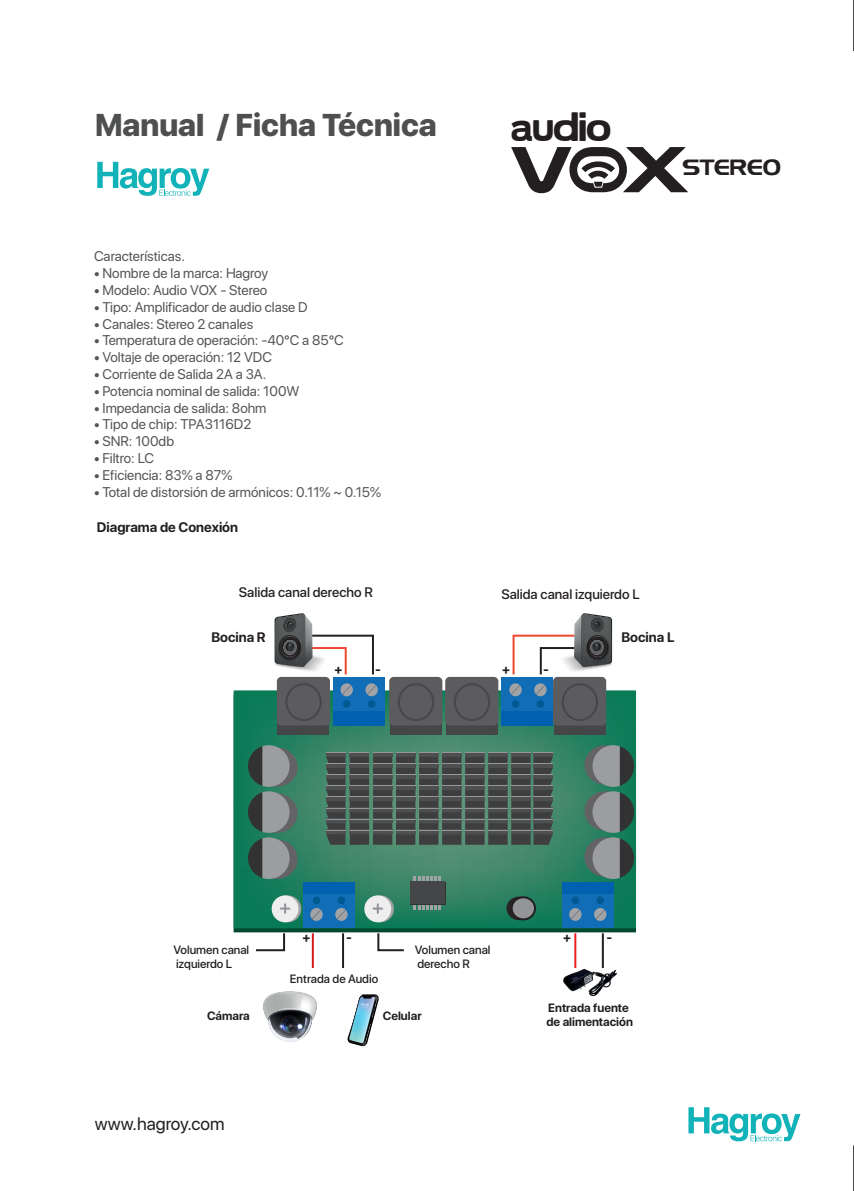
<style>
.page{position:relative;width:854px;height:1191px;background:#fff}
.page>*{position:absolute;margin:0;border:0;box-sizing:border-box;transform-origin:0 0}
.t1{font:800 31.4px "SF Pro Display";color:#4e4f50}
.t2{font:29.6px "Soolidium";color:#231f20}
.t3{font:21.4px "Niamey";color:#231f20}
.t4{font:18px "SF Pro Display";color:#231f20}
.t5{font:14px "SF Pro Display";color:#545557}
.t6{font:500 13.8px "SF Pro Display";color:#231f20}
.t7{font:700 13.8px "SF Pro Display";color:#231f20}
.t8{font:700 13.2px "SF Pro Display";color:#231f20}
.t9{font:500 12px/14.4px "SF Pro Display";color:#231f20}
.t10{font:700 12px/14.4px "SF Pro Display";color:#231f20}
</style>
<div class="page">
<img style="left:563px;top:952px;width:54px;height:45px">
<svg style="left:97px;top:162px;width:112px;height:34px"></svg>
<svg style="left:688px;top:1107px;width:112px;height:34px"></svg>
<svg style="left:511px;top:147px;width:177px;height:46px"></svg>
<hr style="left:853px;top:1145px;width:1px;height:46px;background:#464748">
<hr style="left:853px;top:0;width:1px;height:51px;background:#464748">
<svg style="left:234px;top:690px;width:402px;height:238px;background:#308364"></svg>
<div style="left:304px;top:893px;width:51px;height:34px;background:#126db7"></div>
<div style="left:304px;top:882px;width:51px;height:11px;background:#0161b0"></div>
<svg style="left:335px;top:908px;width:13px;height:13px"></svg>
<svg style="left:310px;top:908px;width:13px;height:13px"></svg>
<svg style="left:312px;top:909px;width:9px;height:10px"></svg>
<svg style="left:337px;top:909px;width:9px;height:10px"></svg>
<div style="left:338px;top:896px;width:7px;height:8px;background:#015992;border-radius:50%"></div>
<div style="left:313px;top:896px;width:7px;height:8px;background:#015992;border-radius:50%"></div>
<div style="left:563px;top:893px;width:51px;height:34px;background:#126db7"></div>
<div style="left:563px;top:882px;width:51px;height:11px;background:#0161b0"></div>
<svg style="left:594px;top:908px;width:12px;height:13px"></svg>
<svg style="left:569px;top:908px;width:12px;height:13px"></svg>
<svg style="left:571px;top:909px;width:9px;height:10px"></svg>
<svg style="left:596px;top:909px;width:9px;height:10px"></svg>
<div style="left:597px;top:896px;width:7px;height:8px;background:#015992;border-radius:50%"></div>
<div style="left:572px;top:896px;width:7px;height:8px;background:#015992;border-radius:50%"></div>
<div style="left:446px;top:723px;width:52px;height:11px;background:#454647"></div>
<div style="left:445px;top:677px;width:53px;height:48px;background:#5c5c5f;border-radius:4px"></div>
<div style="left:454px;top:683px;width:36px;height:38px;border:2px solid #464748;border-radius:50%"></div>
<div style="left:390px;top:723px;width:52px;height:11px;background:#454647"></div>
<div style="left:389px;top:677px;width:53px;height:48px;background:#5c5c5f;border-radius:4px"></div>
<div style="left:398px;top:683px;width:36px;height:38px;border:2px solid #464748;border-radius:50%"></div>
<div style="left:256px;top:747px;width:42px;height:40px;background:#636366;border-radius:50%"></div>
<div style="left:256px;top:793px;width:42px;height:40px;background:#636366;border-radius:50%"></div>
<div style="left:256px;top:839px;width:42px;height:40px;background:#636366;border-radius:50%"></div>
<svg style="left:248px;top:745px;width:42px;height:134px;background:#667a76"></svg>
<div style="left:584px;top:837px;width:42px;height:39px;background:#636366;border-radius:50%"></div>
<div style="left:506px;top:896px;width:26px;height:24px;background:#282526;border-radius:50%"></div>
<div style="left:584px;top:791px;width:42px;height:39px;background:#636366;border-radius:50%"></div>
<div style="left:584px;top:745px;width:42px;height:39px;background:#636366;border-radius:50%"></div>
<svg style="left:592px;top:745px;width:42px;height:134px;background:#657a75"></svg>
<svg style="left:414px;top:876px;width:27px;height:5px"></svg>
<svg style="left:414px;top:904px;width:27px;height:6px"></svg>
<div style="left:410px;top:882px;width:35px;height:22px;background:#454647"></div>
<div style="left:410px;top:881px;width:35px;height:22px;background:#454647"></div>
<svg style="left:367px;top:895px;width:27px;height:27px"></svg>
<div style="left:364px;top:895px;width:27px;height:27px;background:#eeeeef;border-radius:50%"></div>
<svg style="left:373px;top:903px;width:10px;height:10px"></svg>
<svg style="left:274px;top:895px;width:27px;height:27px"></svg>
<div style="left:272px;top:895px;width:27px;height:27px;background:#eeeeef;border-radius:50%"></div>
<svg style="left:280px;top:903px;width:10px;height:10px"></svg>
<div style="left:512px;top:897px;width:23px;height:22px;background:#939598;border-radius:50%"></div>
<div style="left:511px;top:896px;width:25px;height:24px;border:2px solid #231f20;border-radius:50%"></div>
<svg style="left:326px;top:752px;width:227px;height:92px;background:#4c5552"></svg>
<svg style="left:254px;top:931px;width:32px;height:21px"></svg>
<img style="left:489px;top:620px;width:147px;height:125px">
<svg style="left:512px;top:613px;width:100px;height:63px"></svg>
<img style="left:233px;top:619px;width:164px;height:126px">
<svg style="left:275px;top:613px;width:100px;height:63px"></svg>
<hr style="left:574px;top:933px;width:2px;height:35px;background:#ee1d23">
<hr style="left:602px;top:933px;width:2px;height:35px;background:#231f20">
<svg style="left:263px;top:991px;width:27px;height:51px"></svg>
<img style="left:290px;top:991px;width:13px;height:51px">
<img style="left:303px;top:923px;width:147px;height:115px">
<svg style="left:345px;top:993px;width:36px;height:54px"></svg>
<h1 class="t1" style="left:95px;top:107px;width:343px">Manual / Ficha Técnica</h1>
<h2 class="t2" style="left:511px;top:111px;width:101px">aUDIO</h2>
<h3 class="t3" style="left:683px;top:155px;width:100px">STEREO</h3>
<p class="t5" style="left:94px;top:248px;width:92px">Características.</p>
<p class="t5" style="left:94px;top:265px;width:176px">• Nombre de la marca: Hagroy</p>
<p class="t5" style="left:94px;top:282px;width:175px">• Modelo: Audio VOX - Stereo</p>
<p class="t5" style="left:94px;top:299px;width:215px">• Tipo: Amplificador de audio clase D</p>
<p class="t5" style="left:94px;top:315px;width:161px">• Canales: Stereo 2 canales</p>
<p class="t5" style="left:94px;top:332px;width:251px">• Temperatura de operación: -40°C a 85°C</p>
<p class="t5" style="left:94px;top:349px;width:179px">• Voltaje de operación: 12 VDC</p>
<p class="t5" style="left:94px;top:366px;width:174px">• Corriente de Salida 2A a 3A.</p>
<p class="t5" style="left:94px;top:383px;width:207px">• Potencia nominal de salida: 100W</p>
<p class="t5" style="left:94px;top:399px;width:174px">• Impedancia de salida: 8ohm</p>
<p class="t5" style="left:94px;top:416px;width:159px">• Tipo de chip: TPA3116D2</p>
<p class="t5" style="left:94px;top:433px;width:82px">• SNR: 100db</p>
<p class="t5" style="left:94px;top:450px;width:62px">• Filtro: LC</p>
<p class="t5" style="left:94px;top:467px;width:140px">• Eficiencia: 83% a 87%</p>
<p class="t5" style="left:94px;top:483px;width:288px">• Total de distorsión de armónicos: 0.11% ~ 0.15%</p>
<p class="t7" style="left:97px;top:519px;width:143px">Diagrama de Conexión</p>
<p class="t6" style="left:239px;top:584px;width:135px">Salida canal derecho R</p>
<p class="t6" style="left:501px;top:586px;width:140px">Salida canal izquierdo L</p>
<p class="t7" style="left:211px;top:629px;width:56px">Bocina R</p>
<p class="t7" style="left:621px;top:629px;width:55px">Bocina L</p>
<p class="t8" style="left:334px;top:662px;width:10px">+</p>
<p class="t8" style="left:502px;top:662px;width:10px">+</p>
<p class="t8" style="left:543px;top:662px;width:7px">-</p>
<p class="t8" style="left:375px;top:662px;width:7px">-</p>
<p class="t9" style="left:174px;top:942px;width:77px">Volumen canal izquierdo L</p>
<p class="t8" style="left:302px;top:929px;width:10px">+</p>
<p class="t8" style="left:563px;top:929px;width:10px">+</p>
<p class="t8" style="left:346px;top:929px;width:7px">-</p>
<p class="t8" style="left:606px;top:929px;width:7px">-</p>
<p class="t9" style="left:290px;top:971px;width:90px">Entrada de Audio</p>
<p class="t9" style="left:415px;top:942px;width:77px">Volumen canal derecho R</p>
<p class="t10" style="left:207px;top:1009px;width:44px">Cámara</p>
<p class="t10" style="left:383px;top:1009px;width:40px">Celular</p>
<p class="t10" style="left:546px;top:1000px;width:88px">Entrada fuente de alimentación</p>
<p class="t4" style="left:95px;top:1113px;width:131px">www.hagroy.com</p>
</div>
